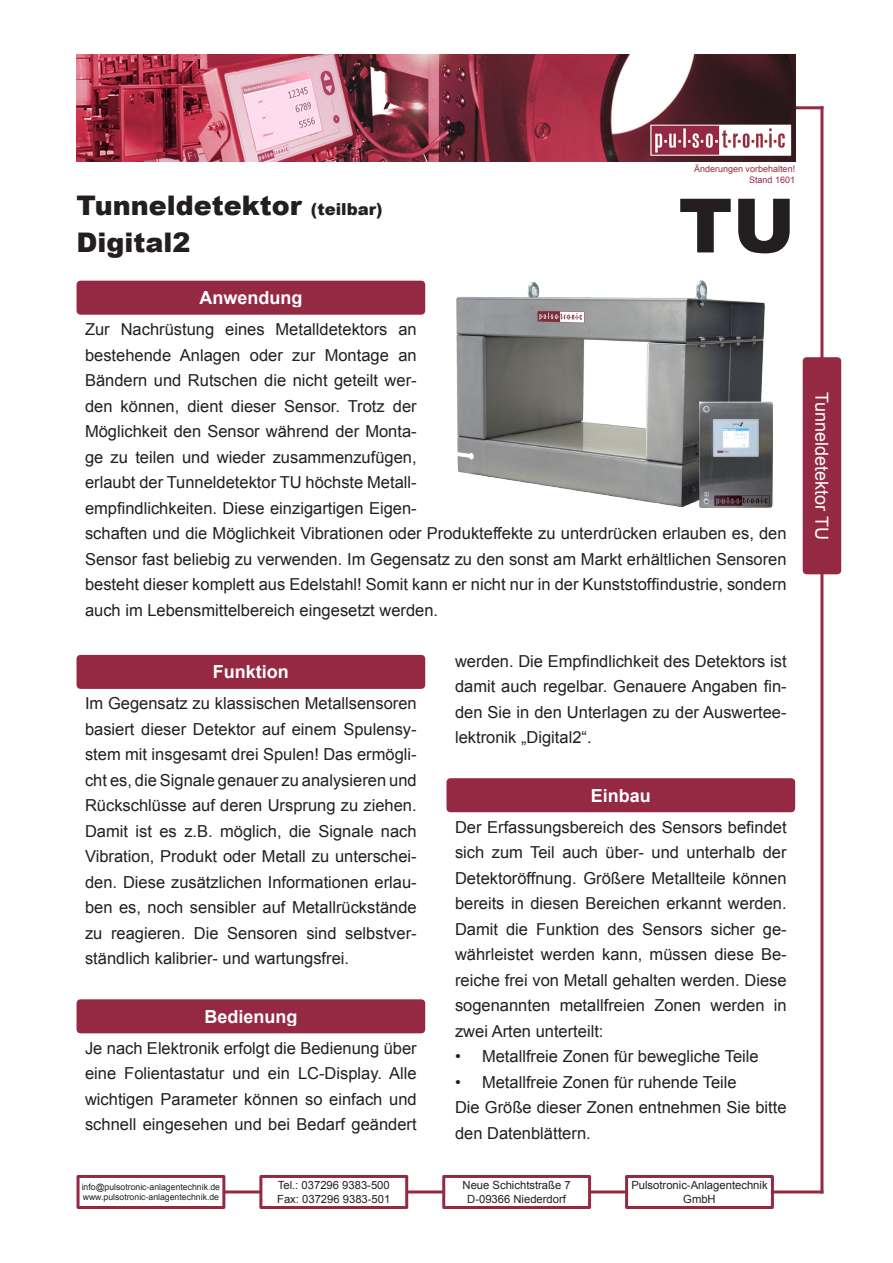
<style>
.page{position:relative;width:893px;height:1263px;background:#fff}
.page>*{position:absolute;margin:0;border:0;box-sizing:border-box;transform-origin:0 0}
.t1{font:900 75px "Arial";color:#231f20}
.t2{font:900 27px/37.5px "Arial";color:#231f20}
.t3{font:700 18px "Arial";color:#fff}
.t4{font:18px "Arial";color:#fff}
.t5{font:16.5px/25.5px "Arial";color:#231f20;text-align:justify}
.t6{font:11.25px/13.5px "Arial";color:#231f20;text-align:center}
.t7{font:9px/10.8px "Arial";color:#952842;text-align:right}
.t8{font:8.7px/10.5px "Arial";color:#231f20}
.s1{font-size:16.5px}
</style>
<div class="page">
<hr style="left:186px;top:1190px;width:636px;height:3px;background:#952842">
<div style="left:444px;top:1176px;width:146px;height:31px;background:#fff"></div>
<div style="left:442px;top:1175px;width:149px;height:34px;border:3px solid #952842"></div>
<div style="left:261px;top:1176px;width:146px;height:31px;background:#fff"></div>
<div style="left:259px;top:1175px;width:149px;height:34px;border:3px solid #952842"></div>
<div style="left:78px;top:1176px;width:146px;height:31px;background:#fff"></div>
<div style="left:77px;top:1175px;width:148px;height:34px;border:3px solid #952842"></div>
<div style="left:627px;top:1176px;width:145px;height:31px;background:#fff"></div>
<div style="left:625px;top:1175px;width:149px;height:34px;border:3px solid #952842"></div>
<hr style="left:820px;top:108px;width:3px;height:1084px;background:#952842">
<hr style="left:767px;top:106px;width:55px;height:3px;background:#952842">
<div style="left:806px;top:361px;width:31px;height:210px;background:#952842"></div>
<div style="left:803px;top:357px;width:38px;height:217px;border:8px solid #952842"></div>
<img style="left:77px;top:54px;width:718px;height:108px">
<div style="left:80px;top:659px;width:341px;height:26px;background:#952842"></div>
<div style="left:77px;top:655px;width:348px;height:34px;border:8px solid #952842"></div>
<div style="left:80px;top:1003px;width:341px;height:26px;background:#952842"></div>
<div style="left:77px;top:999px;width:348px;height:34px;border:8px solid #952842"></div>
<div style="left:80px;top:284px;width:341px;height:27px;background:#952842"></div>
<div style="left:77px;top:281px;width:348px;height:34px;border:8px solid #952842"></div>
<div style="left:450px;top:782px;width:341px;height:26px;background:#952842"></div>
<div style="left:446px;top:778px;width:349px;height:34px;border:8px solid #952842"></div>
<img style="left:456px;top:280px;width:316px;height:228px">
<p class="t7" style="left:694px;top:164px;width:103px">Änderungen vorbehalten!<br>Stand 1601</p>
<h2 class="t2" style="left:77px;top:186px;width:307px">Tunneldetektor <span class="s1">(teilbar)<br></span>Digital2</h2>
<h1 class="t1" style="left:678px;top:171px;width:118px">TU</h1>
<p class="t3" style="left:199px;top:285px;width:104px">Anwendung</p>
<p class="t5" style="left:85px;top:317px;width:333px">Zur Nachrüstung eines Metalldetektors an bestehende Anlagen oder zur Montage an Bändern und Rutschen die nicht geteilt wer&shy;den können, dient dieser Sensor. Trotz der Möglichkeit den Sensor während der Monta&shy;ge zu teilen und wieder zusammenzufügen, erlaubt der Tunneldetektor TU höchste Metall&shy;empfindlichkeiten. Diese einzigartigen Eigen-</p>
<p class="t5" style="left:85px;top:521px;width:703px">schaften und die Möglichkeit Vibrationen oder Produkteffekte zu unterdrücken erlauben es, den Sensor fast beliebig zu verwenden. Im Gegensatz zu den sonst am Markt erhältlichen Sensoren besteht dieser komplett aus Edelstahl! Somit kann er nicht nur in der Kunststoffindustrie, sondern auch im Lebensmittelbereich eingesetzt werden.</p>
<p class="t3" style="left:213px;top:659px;width:77px">Funktion</p>
<p class="t5" style="left:85px;top:691px;width:333px">Im Gegensatz zu klassischen Metallsensoren basiert dieser Detektor auf einem Spulensy&shy;stem mit insgesamt drei Spulen! Das ermögli&shy;cht es, die Signale genauer zu analysieren und Rückschlüsse auf deren Ursprung zu ziehen.<br>Damit ist es z.B. möglich, die Signale nach Vibration, Produkt oder Metall zu unterschei&shy;den. Diese zusätzlichen Informationen erlau&shy;ben es, noch sensibler auf Metallrückstände zu reagieren. Die Sensoren sind selbstver&shy;ständlich kalibrier- und wartungsfrei.</p>
<p class="t3" style="left:204px;top:1004px;width:95px">Bedienung</p>
<p class="t5" style="left:85px;top:1035px;width:333px">Je nach Elektronik erfolgt die Bedienung über eine Folientastatur und ein LC-Display. Alle wichtigen Parameter können so einfach und schnell eingesehen und bei Bedarf geändert</p>
<p class="t5" style="left:455px;top:648px;width:333px">werden. Die Empfindlichkeit des Detektors ist damit auch regelbar. Genauere Angaben fin&shy;den Sie in den Unterlagen zu der Auswertee&shy;lektronik „Digital2“.</p>
<p class="t3" style="left:591px;top:783px;width:62px">Einbau</p>
<p class="t5" style="left:455px;top:814px;width:333px">Der Erfassungsbereich des Sensors befindet sich zum Teil auch über- und unterhalb der Detektoröffnung. Größere Metallteile können bereits in diesen Bereichen erkannt werden.<br>Damit die Funktion des Sensors sicher ge&shy;währleistet werden kann, müssen diese Be&shy;reiche frei von Metall gehalten werden. Diese sogenannten metallfreien Zonen werden in zwei Arten unterteilt:</p>
<p class="t5" style="left:455px;top:1043px;width:305px">• Metallfreie Zonen für bewegliche Teile</p>
<p class="t5" style="left:455px;top:1069px;width:283px">• Metallfreie Zonen für ruhende Teile</p>
<p class="t5" style="left:455px;top:1094px;width:333px">Die Größe dieser Zonen entnehmen Sie bitte den Datenblättern.</p>
<p class="t6" style="left:463px;top:1178px;width:110px">Neue Schichtstraße 7<br>D-09366 Niederdorf</p>
<p class="t6" style="left:277px;top:1178px;width:115px;text-align:left">Tel.: 037296 9383-500<br>Fax: 037296 9383-501</p>
<p class="t8" style="left:82px;top:1181px;width:140px">info@pulsotronic-anlagentechnik.de www.pulsotronic-anlagentechnik.de</p>
<p class="t6" style="left:631px;top:1178px;width:138px">Pulsotronic-Anlagentechnik<br>GmbH</p>
<p class="t4" style="left:834px;top:392px;width:150px;rotate:90deg">Tunneldetektor TU</p>
</div>
